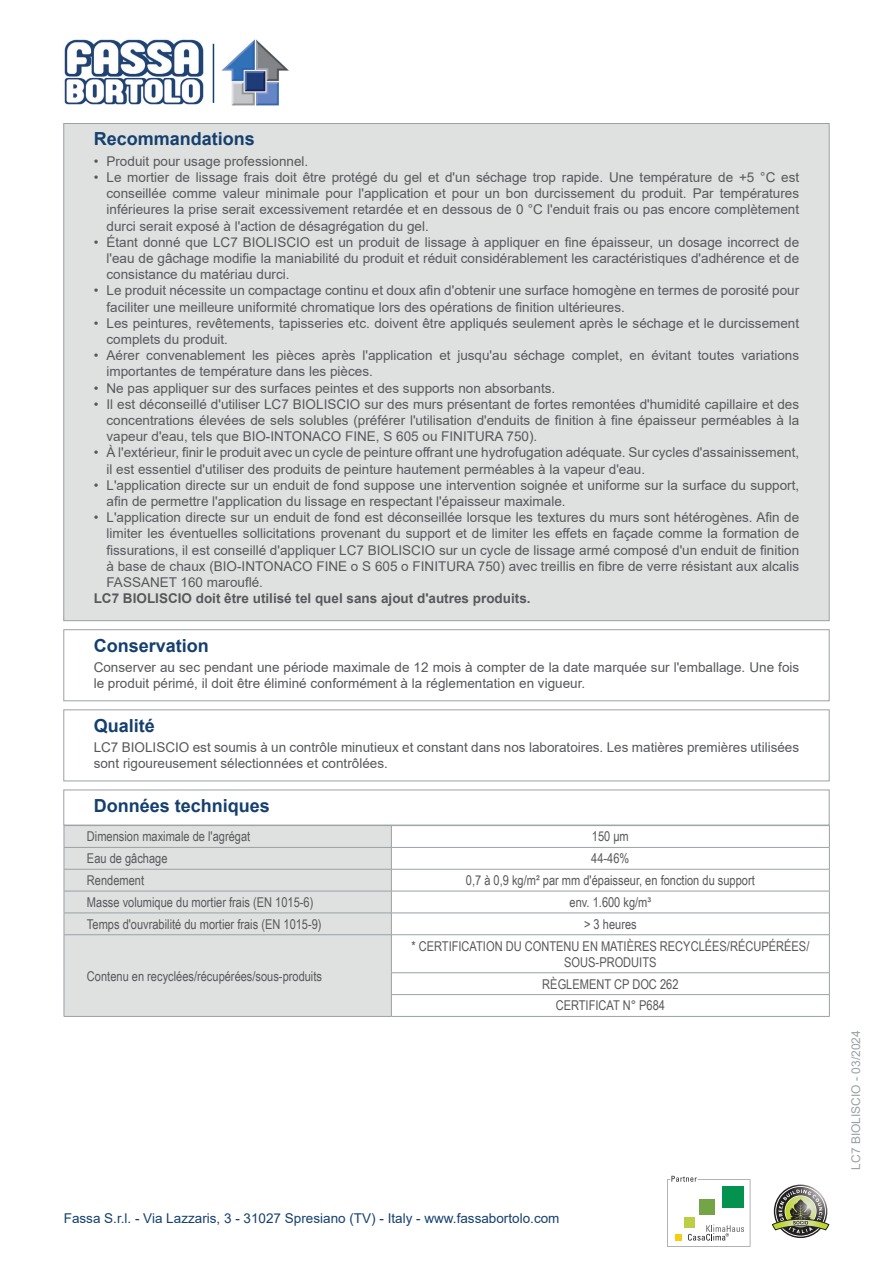
<style>
.page{position:relative;width:893px;height:1263px;background:#fff}
.page>*{position:absolute;margin:0;border:0;box-sizing:border-box;transform-origin:0 0}
.Titolo{font:700 18px "Arial";color:#15406e}
.Conservazione{font:13.5px/16.2px "Arial";color:#57585a}
.normale_centrato{font:13.5px/16.2px "Arial Narrow";color:#57585a;text-align:center}
.normale_sx{font:13.5px "Arial Narrow";color:#57585a}
.Qualita{font:13.5px/16.2px "Arial";color:#57585a}
.t1{font:13.5px "Arial";color:#15406e}
.Note{font:700 13.5px "Arial";color:#57585a}
.t2{font:12px "Arial";color:#9ba1a4}
</style>
<div class="page">
<div style="left:64px;top:124px;width:765px;height:497px;background:#dfe1e1"></div>
<div style="left:64px;top:629px;width:765px;height:72px;border:1px solid #9ba1a4"></div>
<div style="left:64px;top:710px;width:765px;height:71px;border:1px solid #9ba1a4"></div>
<div style="left:64px;top:790px;width:765px;height:35px;border:1px solid #9ba1a4"></div>
<div style="left:65px;top:826px;width:326px;height:190px;background:#dfe1e1"></div>
<hr style="left:64px;top:825px;width:327px;height:1px;background:#9ba1a4">
<hr style="left:391px;top:825px;width:439px;height:1px;background:#9ba1a4">
<hr style="left:64px;top:847px;width:327px;height:1px;background:#9ba1a4">
<hr style="left:391px;top:847px;width:439px;height:1px;background:#9ba1a4">
<hr style="left:64px;top:869px;width:327px;height:1px;background:#9ba1a4">
<hr style="left:391px;top:869px;width:439px;height:1px;background:#9ba1a4">
<hr style="left:64px;top:891px;width:327px;height:1px;background:#9ba1a4">
<hr style="left:391px;top:891px;width:439px;height:1px;background:#9ba1a4">
<hr style="left:64px;top:913px;width:327px;height:1px;background:#9ba1a4">
<svg style="left:64px;top:826px;width:1px;height:108px"></svg>
<hr style="left:391px;top:913px;width:439px;height:1px;background:#9ba1a4">
<svg style="left:391px;top:826px;width:1px;height:108px"></svg>
<svg style="left:829px;top:826px;width:1px;height:108px"></svg>
<hr style="left:64px;top:934px;width:327px;height:1px;background:#9ba1a4">
<hr style="left:64px;top:935px;width:1px;height:38px;background:#9ba1a4">
<svg style="left:64px;top:973px;width:1px;height:43px"></svg>
<hr style="left:64px;top:1016px;width:327px;height:1px;background:#9ba1a4">
<hr style="left:391px;top:934px;width:439px;height:1px;background:#9ba1a4">
<hr style="left:391px;top:935px;width:1px;height:37px;background:#9ba1a4">
<hr style="left:829px;top:935px;width:1px;height:37px;background:#9ba1a4">
<hr style="left:391px;top:972px;width:439px;height:1px;background:#9ba1a4">
<hr style="left:391px;top:994px;width:439px;height:1px;background:#9ba1a4">
<svg style="left:391px;top:973px;width:1px;height:43px"></svg>
<svg style="left:829px;top:973px;width:1px;height:43px"></svg>
<hr style="left:391px;top:1016px;width:439px;height:1px;background:#9ba1a4">
<svg style="left:667px;top:1176px;width:83px;height:71px"></svg>
<svg style="left:772px;top:1186px;width:57px;height:50px"></svg>
<img style="left:64px;top:39px;width:140px;height:66px">
<hr style="left:213px;top:44px;width:1px;height:59px;background:#15406e">
<img style="left:221px;top:39px;width:68px;height:67px">
<p class="Titolo" style="left:94px;top:126px;width:163px">Recommandations</p>
<p class="Conservazione" style="left:94px;top:153px;width:216px">• Produit pour usage professionnel.</p>
<p class="Conservazione" style="left:106px;top:169px;width:694px;text-align:justify;text-indent:-13px">• Le mortier de lissage frais doit être protégé du gel et d'un séchage trop rapide. Une température de +5 °C est conseillée comme valeur minimale pour l'application et pour un bon durcissement du produit. Par températures inférieures la prise serait excessivement retardée et en dessous de 0 °C l'enduit frais ou pas encore complètement durci serait exposé à l'action de désagrégation du gel.</p>
<p class="Conservazione" style="left:106px;top:234px;width:694px;text-align:justify;text-indent:-13px">• Étant donné que LC7 BIOLISCIO est un produit de lissage à appliquer en fine épaisseur, un dosage incorrect de l'eau de gâchage modifie la maniabilité du produit et réduit considérablement les caractéristiques d'adhérence et de consistance du matériau durci.</p>
<p class="Conservazione" style="left:106px;top:282px;width:694px;text-indent:-13px">• Le produit nécessite un compactage continu et doux afin d'obtenir une surface homogène en termes de porosité pour faciliter une meilleure uniformité chromatique lors des opérations de finition ultérieures.</p>
<p class="Conservazione" style="left:106px;top:315px;width:694px;text-indent:-13px">• Les peintures, revêtements, tapisseries etc. doivent être appliqués seulement après le séchage et le durcissement complets du produit.</p>
<p class="Conservazione" style="left:106px;top:347px;width:694px;text-indent:-13px">• Aérer convenablement les pièces après l'application et jusqu'au séchage complet, en évitant toutes variations importantes de température dans les pièces.</p>
<p class="Conservazione" style="left:94px;top:380px;width:463px">• Ne pas appliquer sur des surfaces peintes et des supports non absorbants.</p>
<p class="Conservazione" style="left:106px;top:396px;width:694px;text-align:justify;text-indent:-13px">• Il est déconseillé d'utiliser LC7 BIOLISCIO sur des murs présentant de fortes remontées d'humidité capillaire et des concentrations élevées de sels solubles (préférer l'utilisation d'enduits de finition à fine épaisseur perméables à la vapeur d'eau, tels que BIO-INTONACO FINE, S 605 ou FINITURA 750).</p>
<p class="Conservazione" style="left:106px;top:444px;width:694px;text-indent:-13px">• À l'extérieur, finir le produit avec un cycle de peinture offrant une hydrofugation adéquate. Sur cycles d'assainissement, il est essentiel d'utiliser des produits de peinture hautement perméables à la vapeur d'eau.</p>
<p class="Conservazione" style="left:106px;top:477px;width:694px;text-indent:-13px">• L'application directe sur un enduit de fond suppose une intervention soignée et uniforme sur la surface du support, afin de permettre l'application du lissage en respectant l'épaisseur maximale.</p>
<p class="Conservazione" style="left:106px;top:509px;width:694px;text-align:justify;text-indent:-13px">• L'application directe sur un enduit de fond est déconseillée lorsque les textures du murs sont hétérogènes. Afin de limiter les éventuelles sollicitations provenant du support et de limiter les effets en façade comme la formation de fissurations, il est conseillé d'appliquer LC7 BIOLISCIO sur un cycle de lissage armé composé d'un enduit de finition à base de chaux (BIO-INTONACO FINE o S 605 o FINITURA 750) avec treillis en fibre de verre résistant aux alcalis FASSANET 160 marouflé.</p>
<p class="Note" style="left:94px;top:589px;width:438px">LC7 BIOLISCIO doit être utilisé tel quel sans ajout d'autres produits.</p>
<p class="Titolo" style="left:94px;top:632px;width:117px">Conservation</p>
<p class="Conservazione" style="left:94px;top:659px;width:707px">Conserver au sec pendant une période maximale de 12 mois à compter de la date marquée sur l'emballage. Une fois le produit périmé, il doit être éliminé conformément à la réglementation en vigueur.</p>
<p class="Titolo" style="left:94px;top:713px;width:63px">Qualité</p>
<p class="Qualita" style="left:94px;top:739px;width:707px">LC7 BIOLISCIO est soumis à un contrôle minutieux et constant dans nos laboratoires. Les matières premières utilisées sont rigoureusement sélectionnées et contrôlées.</p>
<p class="Titolo" style="left:94px;top:793px;width:178px">Données techniques</p>
<p class="normale_sx" style="left:87px;top:827px;width:165px">Dimension maximale de l'agrégat</p>
<p class="normale_centrato" style="left:592px;top:828px;width:38px">150 μm</p>
<p class="normale_sx" style="left:87px;top:848px;width:82px">Eau de gâchage</p>
<p class="normale_centrato" style="left:591px;top:850px;width:40px">44-46%</p>
<p class="normale_sx" style="left:87px;top:870px;width:59px">Rendement</p>
<p class="normale_centrato" style="left:466px;top:872px;width:290px">0,7 à 0,9 kg/m² par mm d'épaisseur, en fonction du support</p>
<p class="normale_sx" style="left:87px;top:892px;width:228px">Masse volumique du mortier frais (EN 1015-6)</p>
<p class="normale_centrato" style="left:570px;top:893px;width:83px">env. 1.600 kg/m³</p>
<p class="normale_sx" style="left:87px;top:914px;width:236px">Temps d'ouvrabilité du mortier frais (EN 1015-9)</p>
<p class="normale_centrato" style="left:584px;top:915px;width:54px">&gt; 3 heures</p>
<p class="normale_sx" style="left:87px;top:966px;width:237px">Contenu en recyclées/récupérées/sous-produits</p>
<p class="normale_centrato" style="left:411px;top:937px;width:399px">* CERTIFICATION DU CONTENU EN MATIÈRES RECYCLÉES/RÉCUPÉRÉES/<br>SOUS-PRODUITS</p>
<p class="normale_centrato" style="left:542px;top:975px;width:138px">RÈGLEMENT CP DOC 262</p>
<p class="normale_centrato" style="left:556px;top:997px;width:111px">CERTIFICAT N° P684</p>
<p class="t1" style="left:64px;top:1208px;width:497px">Fassa S.r.l. - Via Lazzaris, 3 - 31027 Spresiano (TV) - Italy - www.fassabortolo.com</p>
<p class="t2" style="left:848px;top:1170px;width:141px;rotate:-90deg">LC7 BIOLISCIO - 03/2024</p>
</div>
